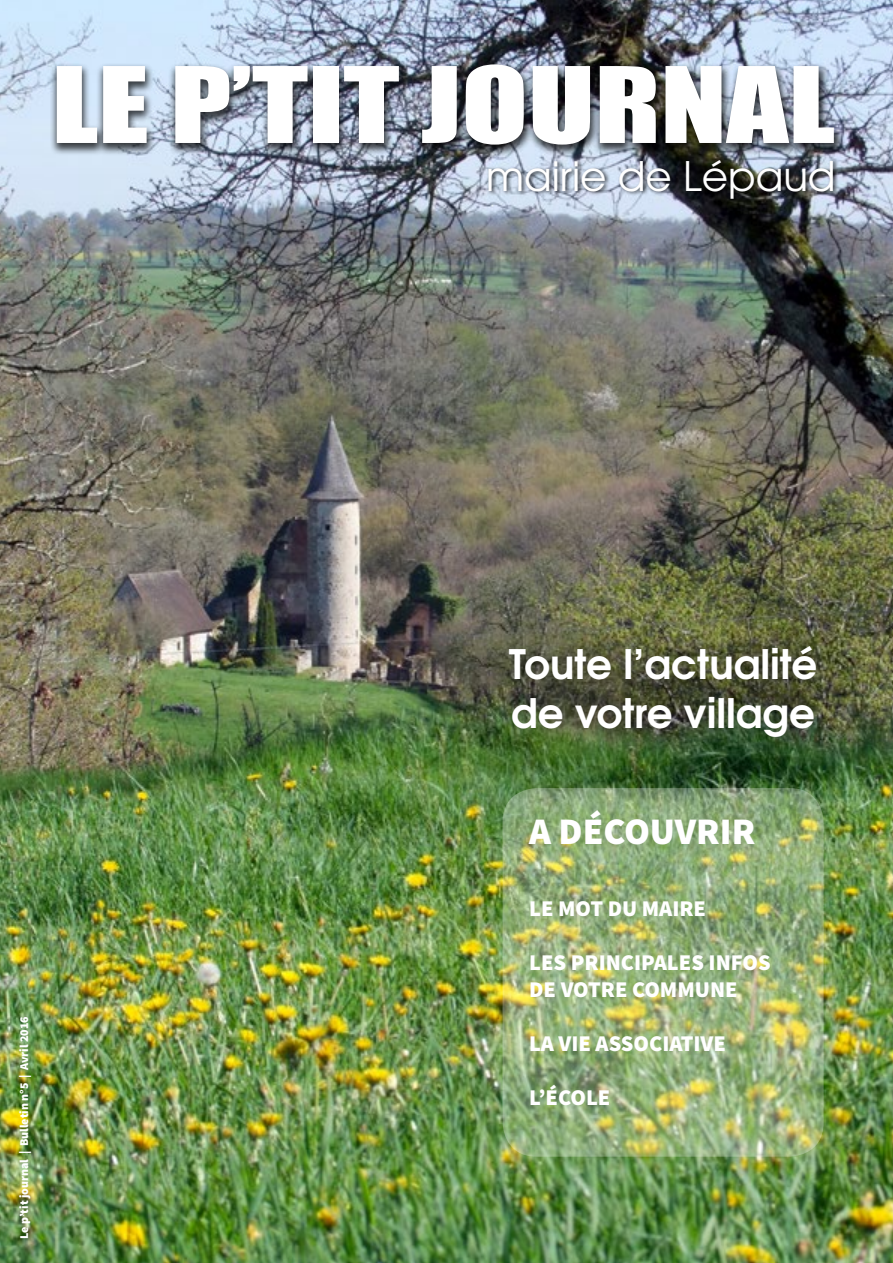
<style>
.page{position:relative;width:893px;height:1263px;background:#fff}
.page>*{position:absolute;margin:0;border:0;box-sizing:border-box;transform-origin:0 0}
.t1{font:97.35px "Impact";color:#fff;scale:1.25 1}
.t2{font:700 40.5px/48.6px "Te X Gyre Adventor";color:#fff}
.t3{font:40.5px "Te X Gyre Adventor";color:#fff}
.t4{font:900 37.5px "Source Sans Pro";color:#fff}
.t5{font:900 22.5px/27px "Source Sans Pro";color:#fff}
.t6{font:900 12px "Source Sans Pro";color:#fff}
</style>
<div class="page">
<img style="left:0;top:0;width:893px;height:1263px">
<div style="left:50px;top:62px;width:795px;height:94px;background:#000;opacity:.73"></div>
<div style="left:486px;top:158px;width:353px;height:45px;background:#000;opacity:.75"></div>
<img style="left:503px;top:788px;width:321px;height:369px;border-radius:34px">
<div style="left:480px;top:620px;width:367px;height:151px;background:#000;opacity:.75"></div>
<h1 class="t1" style="left:52px;top:29px;width:628px">LE P’TIT JOURNAL</h1>
<h2 class="t3" style="left:486px;top:144px;width:351px">mairie de Lépaud</h2>
<p class="t6" style="left:16px;top:1239px;width:224px;rotate:-90deg">Le p’tit journal | Bulletin n°5 | Avril 2016</p>
<h2 class="t2" style="left:509px;top:636px;width:310px">Toute l’actualité de votre village</h2>
<h3 class="t4" style="left:529px;top:805px;width:228px">A DÉCOUVRIR</h3>
<p class="t5" style="left:529px;top:894px;width:178px">LE MOT DU MAIRE</p>
<p class="t5" style="left:529px;top:948px;width:243px">LES PRINCIPALES INFOS<br>DE VOTRE COMMUNE</p>
<p class="t5" style="left:529px;top:1029px;width:198px">LA VIE ASSOCIATIVE</p>
<p class="t5" style="left:529px;top:1083px;width:83px">L’ÉCOLE</p>
</div>
